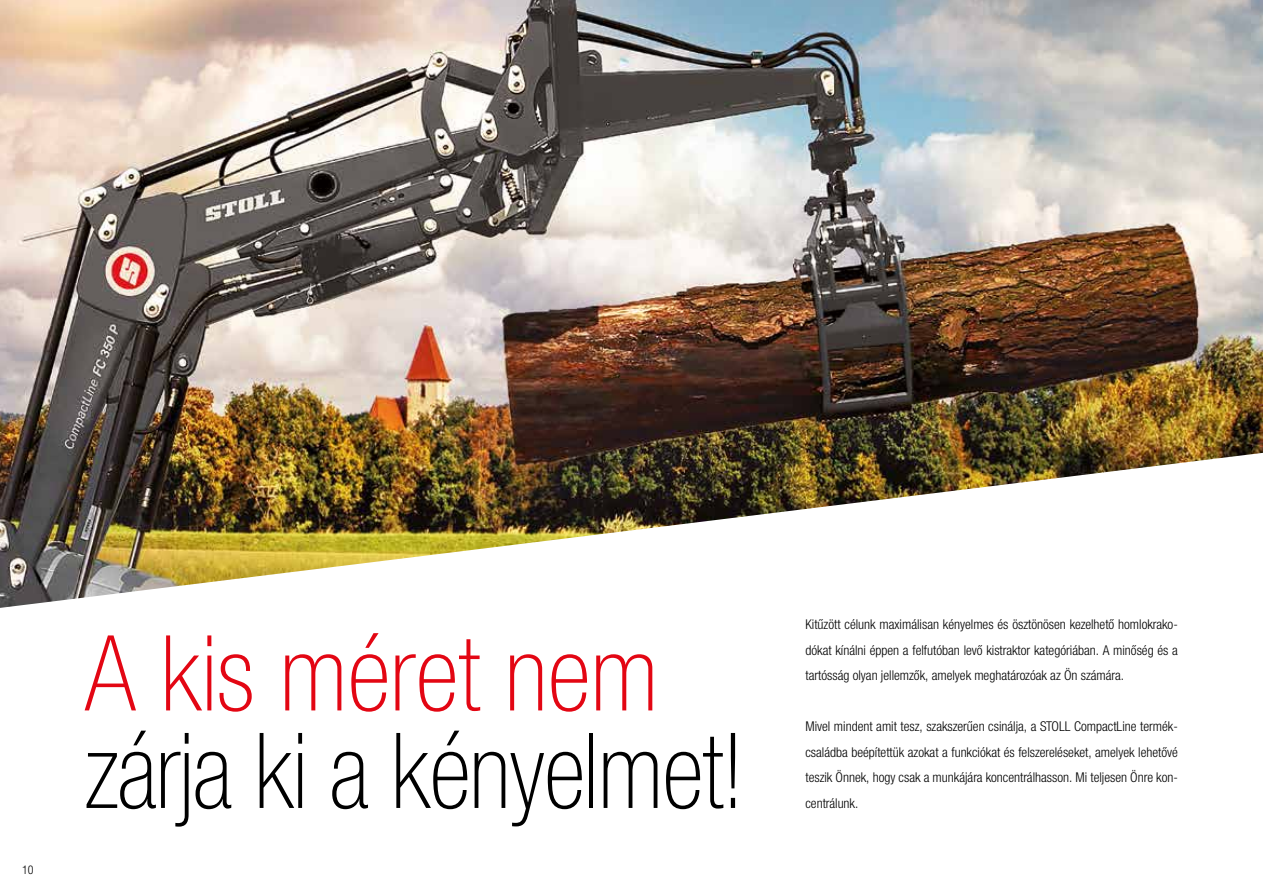
<style>
.page{position:relative;width:1263px;height:893px;background:#fff}
.page>*{position:absolute;margin:0;border:0;box-sizing:border-box;transform-origin:0 0}
.t1{font:100 condensed 105px "Helvetica Neue";letter-spacing:-.01em;color:#000;scale:.96 1}
.t2{font:100 condensed 105px "Helvetica Neue";color:#e30613}
.t3{font:300 condensed 13.5px/25.5px "Helvetica Neue LTW1 G";color:#000;text-align:justify}
.t4{font:300 condensed 12px "Helvetica Neue LTW1 G";color:#000}
</style>
<div class="page">
<img style="left:0;top:0;width:1263px;height:608px">
<p class="t4" style="left:22px;top:863px;width:13px">10</p>
<h1 class="t2" style="left:85px;top:615px;width:575px">A kis méret nem</h1>
<h1 class="t1" style="left:85px;top:712px;width:688px">zárja ki a kényelmet!</h1>
<p class="t3" style="left:805px;top:612px;width:374px">Kitűzött célunk maximálisan kényelmes és ösztönösen kezelhető homlokrako&shy;dókat kínálni éppen a felfutóban levő kistraktor kategóriában. A minőség és a tartósság olyan jellemzők, amelyek meghatározóak az Ön számára.</p>
<p class="t3" style="left:805px;top:714px;width:374px">Mivel mindent amit tesz, szakszerűen csinálja, a STOLL CompactLine termék&shy;családba beépítettük azokat a funkciókat és felszereléseket, amelyek lehetővé teszik Önnek, hogy csak a munkájára koncentrálhasson. Mi teljesen Önre kon&shy;centrálunk.</p>
</div>
